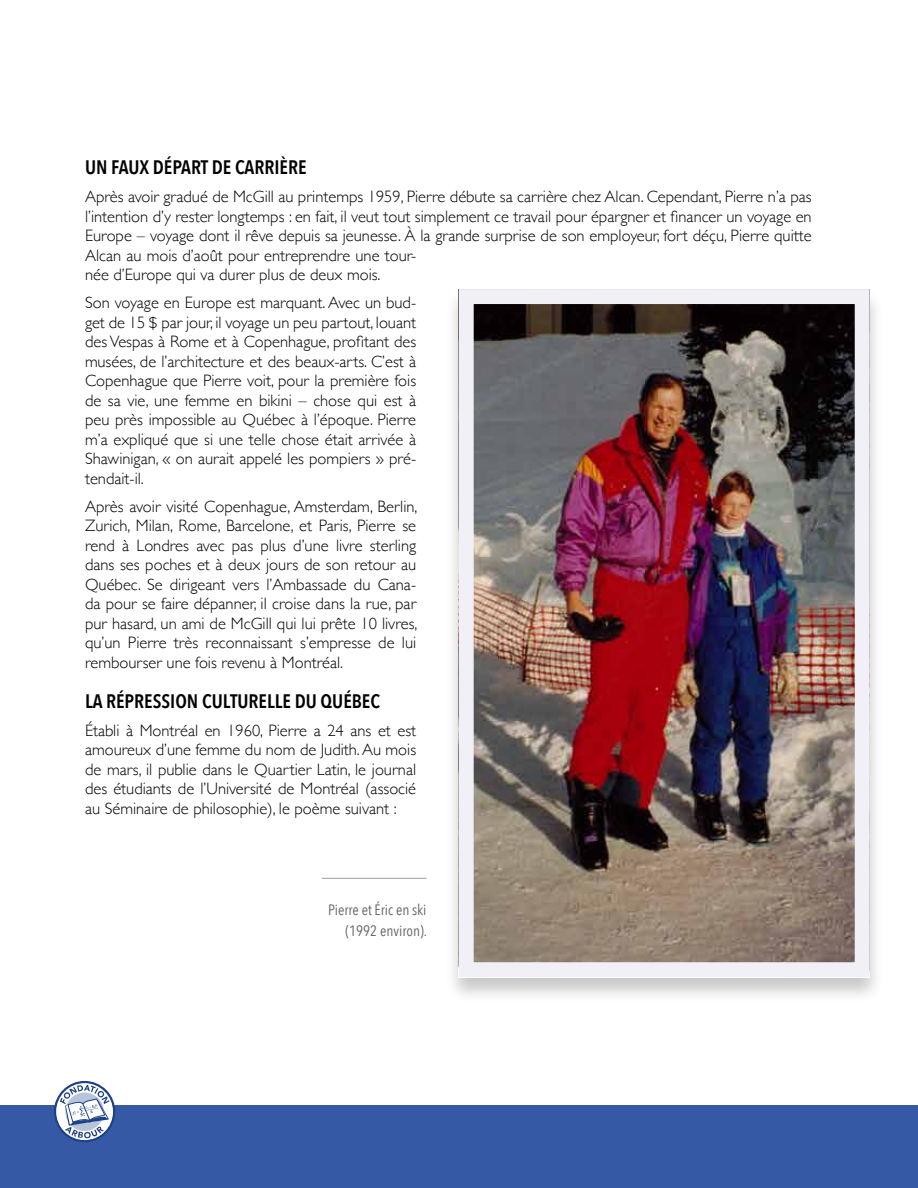
<style>
.page{position:relative;width:918px;height:1188px;background:#fff}
.page>*{position:absolute;margin:0;border:0;box-sizing:border-box;transform-origin:0 0}
.t1{font:600 19.5px "Avenir Next Condensed";color:#020203}
.t2{font:300 16.5px/19.5px "Gill Sans";color:#020203;text-align:justify}
.t3{font:15px/21px "Avenir Next Condensed";color:#636166;text-align:right}
</style>
<div class="page">
<div style="left:0;top:1106px;width:918px;height:82px;background:#3559a4"></div>
<svg style="left:54px;top:1081px;width:61px;height:61px"></svg>
<div style="left:444px;top:287px;width:440px;height:717px;background:#000;opacity:.22"></div>
<img style="left:475px;top:305px;width:379px;height:656px">
<div style="left:459px;top:289px;width:411px;height:688px;border:15px solid #f0f0f6"></div>
<hr style="left:322px;top:878px;width:105px;height:1px;background:#9d9d9c">
<p class="t1" style="left:85px;top:151px;width:223px">UN FAUX DÉPART DE CARRIÈRE</p>
<p class="t2" style="left:85px;top:186px;width:728px;text-align:left">Après avoir gradué de McGill au printemps 1959, Pierre débute sa carrière chez Alcan. Cependant, Pierre n’a pas l’intention d’y rester longtemps : en fait, il veut tout simplement ce travail pour épargner et financer un voyage en Europe – voyage dont il rêve depuis sa jeunesse. À la grande surprise de son employeur, fort déçu, Pierre quitte Alcan au mois d’août pour entreprendre une tour-<br>née d’Europe qui va durer plus de deux mois.</p>
<p class="t2" style="left:85px;top:292px;width:333px">Son voyage en Europe est marquant. Avec un bud&shy;get de 15 $ par jour, il voyage un peu partout, louant des Vespas à Rome et à Copenhague, profitant des musées, de l’architecture et des beaux-arts. C’est à Copenhague que Pierre voit, pour la première fois de sa vie, une femme en bikini – chose qui est à peu près impossible au Québec à l’époque. Pierre m’a expliqué que si une telle chose était arrivée à Shawinigan, « on aurait appelé les pompiers » pré&shy;tendait-il.</p>
<p class="t2" style="left:85px;top:496px;width:334px">Après avoir visité Copenhague, Amsterdam, Berlin, Zurich, Milan, Rome, Barcelone, et Paris, Pierre se rend à Londres avec pas plus d’une livre sterling dans ses poches et à deux jours de son retour au Québec. Se dirigeant vers l’Ambassade du Cana&shy;da pour se faire dépanner, il croise dans la rue, par pur hasard, un ami de McGill qui lui prête 10 livres, qu’un Pierre très reconnaissant s’empresse de lui rembourser une fois revenu à Montréal.</p>
<p class="t1" style="left:85px;top:684px;width:297px">LA RÉPRESSION CULTURELLE DU QUÉBEC</p>
<p class="t2" style="left:85px;top:720px;width:333px">Établi à Montréal en 1960, Pierre a 24 ans et est amoureux d’une femme du nom de Judith. Au mois de mars, il publie dans le Quartier Latin, le journal des étudiants de l’Université de Montréal (associé au Séminaire de philosophie), le poème suivant :</p>
<p class="t3" style="left:328px;top:898px;width:100px">Pierre et Éric en ski (1992 environ).</p>
</div>
